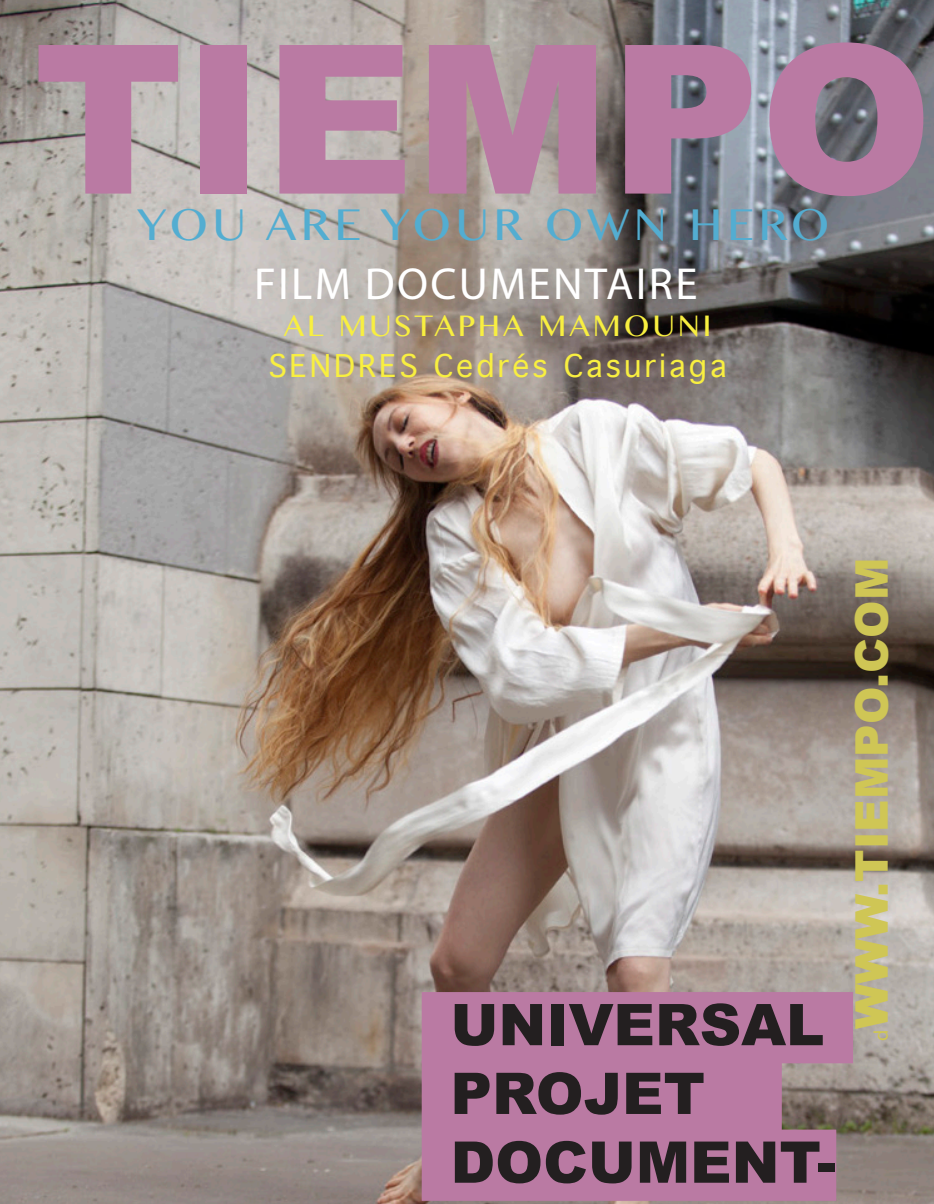
<style>
.page{position:relative;width:934px;height:1204px;background:#fff}
.page>*{position:absolute;margin:0;border:0;box-sizing:border-box;transform-origin:0 0}
.cover_page_number{font:900 207.5px "Arial";color:#ba7aa3}
.Cover_page_highlight{font:900 57.5px "Arial";color:#231f20}
.Magazine_tagline{font:45px "Tamil MN";letter-spacing:.1em;color:#53add1}
.Magazine_name{font:45px "Myriad Pro";letter-spacing:.05em;color:#fff}
.dont__forget_to_visi{font:900 45px "Arial";color:#cfc655}
.Magazine_tagline-2{font:30px "Geneva";letter-spacing:.1em;color:#f8ef40}
.Magazine_tagline-3{font:30px "Tamil MN";letter-spacing:.1em;color:#f8ef40}
.dont__forget_to_visi-2{font:20px "Myriad Pro";color:#cfc655}
</style>
<div class="page">
<img style="left:0;top:0;width:934px;height:1204px">
<div style="left:422px;top:992px;width:431px;height:71px;background:#ba7aa3"></div>
<div style="left:422px;top:1061px;width:360px;height:71px;background:#ba7aa3"></div>
<div style="left:422px;top:1129px;width:414px;height:72px;background:#ba7aa3"></div>
<p class="cover_page_number" style="left:34px;top:-31px;width:900px">TIEMPO</p>
<p class="Magazine_tagline" style="left:137px;top:195px;width:694px">YOU ARE YOUR OWN HERO</p>
<p class="Magazine_name" style="left:254px;top:256px;width:445px">FILM DOCUMENTAIRE</p>
<p class="Magazine_tagline-3" style="left:284px;top:306px;width:429px">AL MUSTAPHA MAMOUNI</p>
<p class="Magazine_tagline-2" style="left:268px;top:349px;width:460px">SENDRES Cedrés Casuriaga</p>
<p class="Cover_page_highlight" style="left:450px;top:983px;width:375px">UNIVERSAL</p>
<p class="Cover_page_highlight" style="left:450px;top:1051px;width:256px">PROJET</p>
<p class="Cover_page_highlight" style="left:450px;top:1120px;width:387px">DOCUMENT-</p>
<p class="dont__forget_to_visi" style="left:839px;top:1029px;width:473px;rotate:-90deg">WWW.TIEMPO.COM</p>
<p class="dont__forget_to_visi-2" style="left:868px;top:1040px;width:13px;rotate:-90deg">d</p>
</div>
